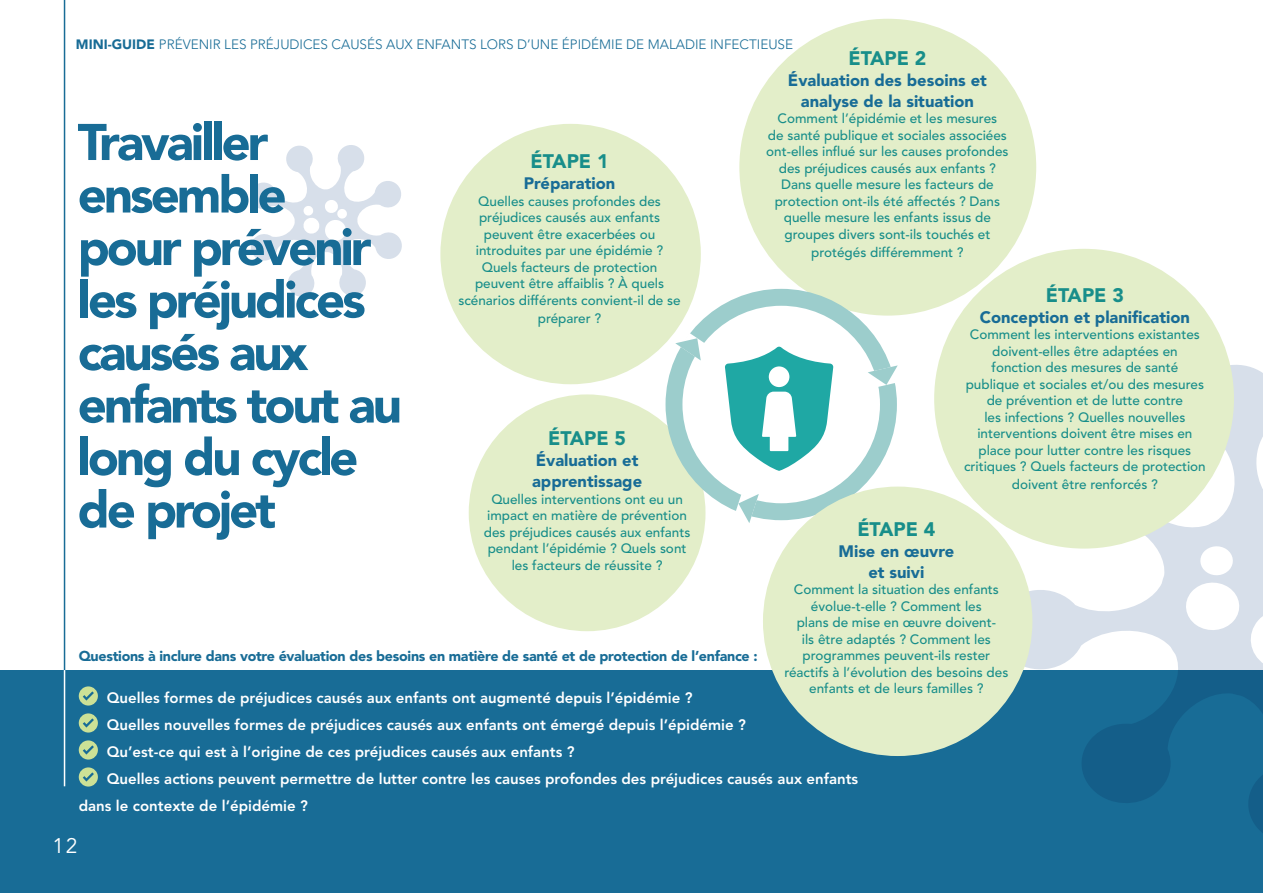
<style>
.page{position:relative;width:1263px;height:893px;background:#fff}
.page>*{position:absolute;margin:0;border:0;box-sizing:border-box;transform-origin:0 0}
.Heading{font:900 51px/52.5px "Avenir LT Std";letter-spacing:-.06em;color:#186c96}
.Heading-2{font:21px "Avenir LT Std";color:#fff}
.Boxcopy_bold{font:900 19.5px "Avenir LT Std";color:#188e8a}
.Boxcopy_bold-2{font:900 16.5px/21px "Avenir LT Std";color:#186c96}
.Boxcopy_bold-3{font:800 15px/27px "Avenir LT Std";color:#fff}
.Pullquote{font:900 14.25px "Avenir LT Std";letter-spacing:-.02em;color:#186c96}
.Boxcopy_bold-4{font:500 13.5px/16.5px "Avenir LT Std";color:#188e8a;text-align:center}
.t1{font:300 13.5px "Avenir LT Std";color:#186c96}
.s1{font-weight:900}
</style>
<div class="page">
<div style="left:0;top:670px;width:1263px;height:223px;background:#186c96"></div>
<svg style="left:993px;top:362px;width:270px;height:471px"></svg>
<div style="left:469px;top:394px;width:236px;height:237px;background:#e3eec9;border-radius:50%"></div>
<div style="left:739px;top:19px;width:297px;height:297px;background:#e3eec9;border-radius:50%"></div>
<div style="left:440px;top:124px;width:261px;height:260px;background:#e3eec9;border-radius:50%"></div>
<svg style="left:250px;top:145px;width:152px;height:152px"></svg>
<hr style="left:64px;top:0;width:1px;height:670px;background:#186c96">
<hr style="left:64px;top:670px;width:1px;height:116px;background:#fff">
<div style="left:934px;top:249px;width:300px;height:300px;background:#e3eec9;border-radius:50%"></div>
<svg style="left:79px;top:686px;width:19px;height:19px"></svg>
<svg style="left:79px;top:713px;width:19px;height:19px"></svg>
<svg style="left:79px;top:740px;width:19px;height:19px"></svg>
<svg style="left:79px;top:767px;width:19px;height:19px"></svg>
<svg style="left:665px;top:289px;width:232px;height:231px"></svg>
<svg style="left:675px;top:333px;width:30px;height:27px"></svg>
<svg style="left:735px;top:494px;width:24px;height:29px"></svg>
<svg style="left:868px;top:365px;width:30px;height:22px"></svg>
<div style="left:763px;top:487px;width:269px;height:269px;background:#e3eec9;border-radius:50%"></div>
<p class="t1" style="left:76px;top:36px;width:719px"><span class="s1">MINI-GUIDE</span> PRÉVENIR LES PRÉJUDICES CAUSÉS AUX ENFANTS LORS D’UNE ÉPIDÉMIE DE MALADIE INFECTIEUSE</p>
<p class="Boxcopy_bold" style="left:848px;top:46px;width:80px">ÉTAPE 2</p>
<p class="Boxcopy_bold-2" style="left:788px;top:70px;width:200px;text-align:center">Évaluation des besoins et analyse de la situation</p>
<p class="Boxcopy_bold-4" style="left:766px;top:111px;width:244px">Comment l’épidémie et les mesures<br>de santé publique et sociales associées ont-elles influé sur les causes profondes des préjudices causés aux enfants ?<br>Dans quelle mesure les facteurs de protection ont-ils été affectés ? Dans quelle mesure les enfants issus de groupes divers sont-ils touchés et</p>
<p class="Boxcopy_bold-4" style="left:811px;top:244px;width:154px">protégés différemment ?</p>
<p class="Heading" style="left:78px;top:116px;width:326px">Travailler ensemble pour prévenir les préjudices causés aux enfants tout au long du cycle de projet</p>
<p class="Boxcopy_bold" style="left:530px;top:150px;width:80px">ÉTAPE 1</p>
<p class="Boxcopy_bold-2" style="left:524px;top:173px;width:93px">Préparation</p>
<p class="Boxcopy_bold-4" style="left:458px;top:193px;width:224px">Quelles causes profondes des préjudices causés aux enfants peuvent être exacerbées ou introduites par une épidémie ?<br>Quels facteurs de protection peuvent être affaiblis ? À quels scénarios différents convient-il de se</p>
<p class="Boxcopy_bold-4" style="left:538px;top:310px;width:65px">préparer ?</p>
<p class="Boxcopy_bold" style="left:1046px;top:283px;width:80px">ÉTAPE 3</p>
<p class="Boxcopy_bold-2" style="left:980px;top:306px;width:212px">Conception et planification</p>
<p class="Boxcopy_bold-4" style="left:964px;top:327px;width:243px">Comment les interventions existantes doivent-elles être adaptées en<br>fonction des mesures de santé publique et sociales et/ou des mesures de prévention et de lutte contre<br>les infections ? Quelles nouvelles interventions doivent être mises en place pour lutter contre les risques critiques ? Quels facteurs de protection</p>
<p class="Boxcopy_bold-4" style="left:1012px;top:477px;width:148px">doivent être renforcés ?</p>
<p class="Boxcopy_bold" style="left:548px;top:427px;width:80px">ÉTAPE 5</p>
<p class="Boxcopy_bold-2" style="left:532px;top:450px;width:112px">Évaluation et apprentissage</p>
<p class="Boxcopy_bold-4" style="left:484px;top:491px;width:208px">Quelles interventions ont eu un impact en matière de prévention des préjudices causés aux enfants pendant l’épidémie ? Quels sont les facteurs de réussite ?</p>
<p class="Boxcopy_bold" style="left:857px;top:517px;width:80px">ÉTAPE 4</p>
<p class="Boxcopy_bold-2" style="left:838px;top:540px;width:117px">Mise en œuvre</p>
<p class="Boxcopy_bold-2" style="left:868px;top:561px;width:57px">et suivi</p>
<p class="Boxcopy_bold-4" style="left:784px;top:582px;width:226px">Comment la situation des enfants évolue-t-elle ? Comment les<br>plans de mise en œuvre doivent-<br>ils être adaptés ? Comment les programmes peuvent-ils rester réactifs à l’évolution des besoins des enfants et de leurs familles ?</p>
<p class="Pullquote" style="left:79px;top:647px;width:680px">Questions à inclure dans votre évaluation des besoins en matière de santé et de protection de l’enfance :</p>
<p class="Boxcopy_bold-3" style="left:107px;top:684px;width:587px">Quelles formes de préjudices causés aux enfants ont augmenté depuis l’épidémie ?</p>
<p class="Boxcopy_bold-3" style="left:107px;top:711px;width:641px">Quelles nouvelles formes de préjudices causés aux enfants ont émergé depuis l’épidémie ?</p>
<p class="Boxcopy_bold-3" style="left:107px;top:738px;width:469px">Qu’est-ce qui est à l’origine de ces préjudices causés aux enfants ?</p>
<p class="Boxcopy_bold-3" style="left:79px;top:765px;width:781px;text-indent:28px">Quelles actions peuvent permettre de lutter contre les causes profondes des préjudices causés aux enfants dans le contexte de l’épidémie ?</p>
<p class="Heading-2" style="left:52px;top:833px;width:27px">12</p>
</div>
